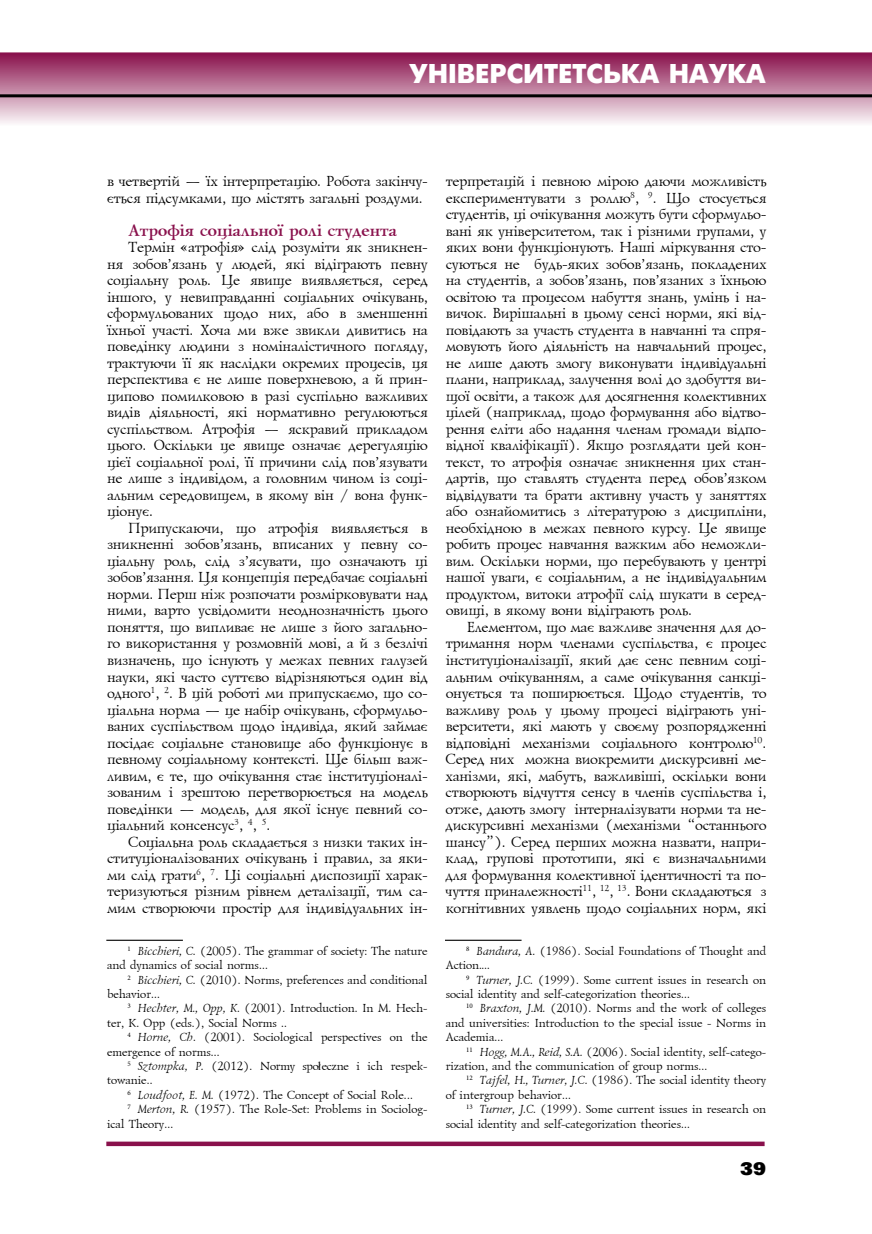
<style>
.page{position:relative;width:872px;height:1234px;background:#fff}
.page>*{position:absolute;margin:0;border:0;box-sizing:border-box;transform-origin:0 0}
.t1{font:27px "Ukrainian Futuris Extra";color:#fff}
.t2{font:18px "Ukrainian Xenia Extended";color:#000}
.t3{font:700 16.5px "Ukrainian Lazurski";color:#89114c}
.t4{font:15px/16.5px "Ukrainian Lazurski";color:#000;text-align:justify}
.t5{font:12px/14.4px "Ukrainian Lazurski";color:#000}
.s1{font-style:italic}
.s2{font-family:"Times New Roman"}
</style>
<div class="page">
<svg style="left:0;top:52px;width:872px;height:71px;background:#be7e9d"></svg>
<hr style="left:0;top:94px;width:872px;height:3px;background:#000">
<svg style="left:106px;top:1141px;width:658px;height:4px;background:#9a3567"></svg>
<hr style="left:106px;top:939px;width:77px;height:1px;background:#000">
<hr style="left:445px;top:939px;width:76px;height:1px;background:#000">
<h1 class="t1" style="left:409px;top:58px;width:358px">УНІВЕРСИТЕТСЬКА НАУКА</h1>
<p class="t4" style="left:106px;top:173px;width:322px">в четвертій — їх інтерпретацію. Робота закінчу&shy;ється підсумками, що містять загальні роздуми.</p>
<p class="t3" style="left:128px;top:221px;width:270px">Атрофія соціальної ролі студента</p>
<p class="t4" style="left:106px;top:239px;width:322px;text-indent:21px">Термін «атрофія» слід розуміти як зникнен&shy;ня зобов’язань у людей, які відіграють певну соціальну роль. Це явище виявляється, серед іншого, у невиправданні соціальних очікувань, сформульованих щодо них, або в зменшенні їхньої участі. Хоча ми вже звикли дивитись на поведінку людини з номіналістичного погляду, трактуючи її як наслідки окремих процесів, ця перспектива є не лише поверхневою, а й прин&shy;ципово помилковою в разі суспільно важливих видів діяльності, які нормативно регулюються суспільством. Атрофія — яскравий прикладом цього. Оскільки це явище означає дерегуляцію цієї соціальної ролі, її причини слід пов’язувати не лише з індивідом, а головним чином із соці&shy;альним середовищем, в якому він / вона функ&shy;ціонує.</p>
<p class="t4" style="left:106px;top:520px;width:322px;text-indent:21px">Припускаючи, що атрофія виявляється в зникненні зобов’язань, вписаних у певну со&shy;ціальну роль, слід з’ясувати, що означають ці зобов’язання. Ця концепція передбачає соціальні норми. Перш ніж розпочати розмірковувати над ними, варто усвідомити неоднозначність цього поняття, що випливає не лише з його загально&shy;го використання у розмовній мові, а й з безлічі визначень, що існують у межах певних галузей науки, які часто суттєво відрізняються один від одного<sup>1</sup>, <sup>2</sup>. В цій роботі ми припускаємо, що со&shy;ціальна норма — це набір очікувань, сформульо&shy;ваних суспільством щодо індивіда, який займає посідає соціальне становище або функціонує в певному соціальному контексті. Ще більш важ&shy;ливим, є те, що очікування стає інституціоналі&shy;зованим і зрештою перетворюється на модель поведінки — модель, для якої існує певний со&shy;ціальний консенсус<sup>3</sup>, <sup>4</sup>, <sup>5</sup>.</p>
<p class="t4" style="left:106px;top:833px;width:322px;text-indent:21px">Соціальна роль складається з низки таких ін&shy;ституціоналізованих очікувань і правил, за яки&shy;ми слід грати<sup>6</sup>, <sup>7</sup>. Ці соціальні диспозиції харак&shy;теризуються різним рівнем деталізації, тим са&shy;мим створюючи простір для індивідуальних ін-</p>
<p class="t5" style="left:106px;top:943px;width:322px;text-indent:21px"><sup>1</sup> <span class="s1">Bicchieri, C</span>. (2005). The grammar of society: The nature and dynamics of social norms...</p>
<p class="t5" style="left:106px;top:972px;width:322px;text-indent:21px"><sup>2</sup> <span class="s1">Bicchieri, C.</span> (2010). Norms, preferences and conditional behavior...</p>
<p class="t5" style="left:106px;top:1001px;width:322px;text-indent:21px"><sup>3</sup> <span class="s1">Hechter, M., Opp, K.</span> (2001). Introduction. In M. Hech&shy;ter, K. Opp (eds.), Social Norms ..</p>
<p class="t5" style="left:106px;top:1030px;width:322px;text-indent:21px"><sup>4</sup> <span class="s1">Horne, Ch.</span> (2001). Sociological perspectives on the emergence of norms...</p>
<p class="t5" style="left:106px;top:1058px;width:322px;text-indent:21px"><sup>5</sup> <span class="s1">Sztompka, P.</span> (2012). Normy spo<span class="s2">ł</span>eczne i ich respek&shy;towanie..</p>
<p class="t5" style="left:128px;top:1087px;width:286px"><sup>6</sup> <span class="s1">Loudfoot, E. M.</span> (1972). The Concept of Social Role...</p>
<p class="t5" style="left:128px;top:1102px;width:301px"><sup>7</sup> <span class="s1">Merton, R.</span> (1957). The Role-Set: Problems in Sociolog-</p>
<p class="t5" style="left:106px;top:1116px;width:68px">ical Theory...</p>
<p class="t4" style="left:445px;top:173px;width:322px">терпретацій і певною мірою даючи можливість експериментувати з роллю<sup>8</sup>, <sup>9</sup>. Що стосується студентів, ці очікування можуть бути сформульо&shy;вані як університетом, так і різними групами, у яких вони функціонують. Наші міркування сто&shy;суються не будь-яких зобов’язань, покладених на студентів, а зобов’язань, пов’язаних з їхньою освітою та процесом набуття знань, умінь і на&shy;вичок. Вирішальні в цьому сенсі норми, які від&shy;повідають за участь студента в навчанні та спря&shy;мовують його діяльність на навчальний процес, не лише дають змогу виконувати індивідуальні плани, наприклад, залучення волі до здобуття ви&shy;щої освіти, а також для досягнення колективних цілей (наприклад, щодо формування або відтво&shy;рення еліти або надання членам громади відпо&shy;відної кваліфікації). Якщо розглядати цей кон&shy;текст, то атрофія означає зникнення цих стан&shy;дартів, що ставлять студента перед обов’язком відвідувати та брати активну участь у заняттях або ознайомитись з літературою з дисципліни, необхідною в межах певного курсу. Це явище робить процес навчання важким або неможли&shy;вим. Оскільки норми, що перебувають у центрі нашої уваги, є соціальним, а не індивідуальним продуктом, витоки атрофії слід шукати в серед&shy;овищі, в якому вони відіграють роль.</p>
<p class="t4" style="left:445px;top:619px;width:322px;text-indent:21px">Елементом, що має важливе значення для до&shy;тримання норм членами суспільства, є процес інституціоналізації, який дає сенс певним соці&shy;альним очікуванням, а саме очікування санкці&shy;онується та поширюється. Щодо студентів, то важливу роль у цьому процесі відіграють уні&shy;верситети, які мають у своєму розпорядженні відповідні механізми соціального контролю<sup>10</sup>.<br>Серед них можна виокремити дискурсивні ме&shy;ханізми, які, мабуть, важливіші, оскільки вони створюють відчуття сенсу в членів суспільства і, отже, дають змогу інтерналізувати норми та не&shy;дискурсивні механізми (механізми “останнього шансу”). Серед перших можна назвати, напри&shy;клад, групові прототипи, які є визначальними для формування колективної ідентичності та по&shy;чуття приналежності<sup>11</sup>, <sup>12</sup>, <sup>13</sup>. Вони складаються з когнітивних уявлень щодо соціальних норм, які</p>
<p class="t5" style="left:445px;top:943px;width:322px;text-indent:21px"><sup>8</sup> <span class="s1">Bandura, A.</span> (1986). Social Foundations of Thought and<br>Action.…</p>
<p class="t5" style="left:445px;top:972px;width:322px;text-indent:21px"><sup>9</sup> <span class="s1">Turner, J.C.</span> (1999). Some current issues in research on social identity and self-categorization theories...</p>
<p class="t5" style="left:445px;top:1001px;width:322px;text-align:justify;text-indent:21px"><sup>10</sup> <span class="s1">Braxton, J.M.</span> (2010). Norms and the work of colleges and universities: Introduction to the special issue - Norms in Academia...</p>
<p class="t5" style="left:445px;top:1044px;width:322px;text-indent:21px"><sup>11</sup> <span class="s1">Hogg, M.A., Reid, S.A.</span> (2006). Social identity, self-catego&shy;rization, and the communication of group norms...</p>
<p class="t5" style="left:445px;top:1073px;width:322px;text-indent:21px"><sup>12</sup> <span class="s1">Tajfel, H., Turner, J.C.</span> (1986). The social identity theory of intergroup behavior...</p>
<p class="t5" style="left:445px;top:1102px;width:322px;text-indent:21px"><sup>13</sup> <span class="s1">Turner, J.C.</span> (1999). Some current issues in research on social identity and self-categorization theories...</p>
<p class="t2" style="left:740px;top:1157px;width:27px">39</p>
</div>
